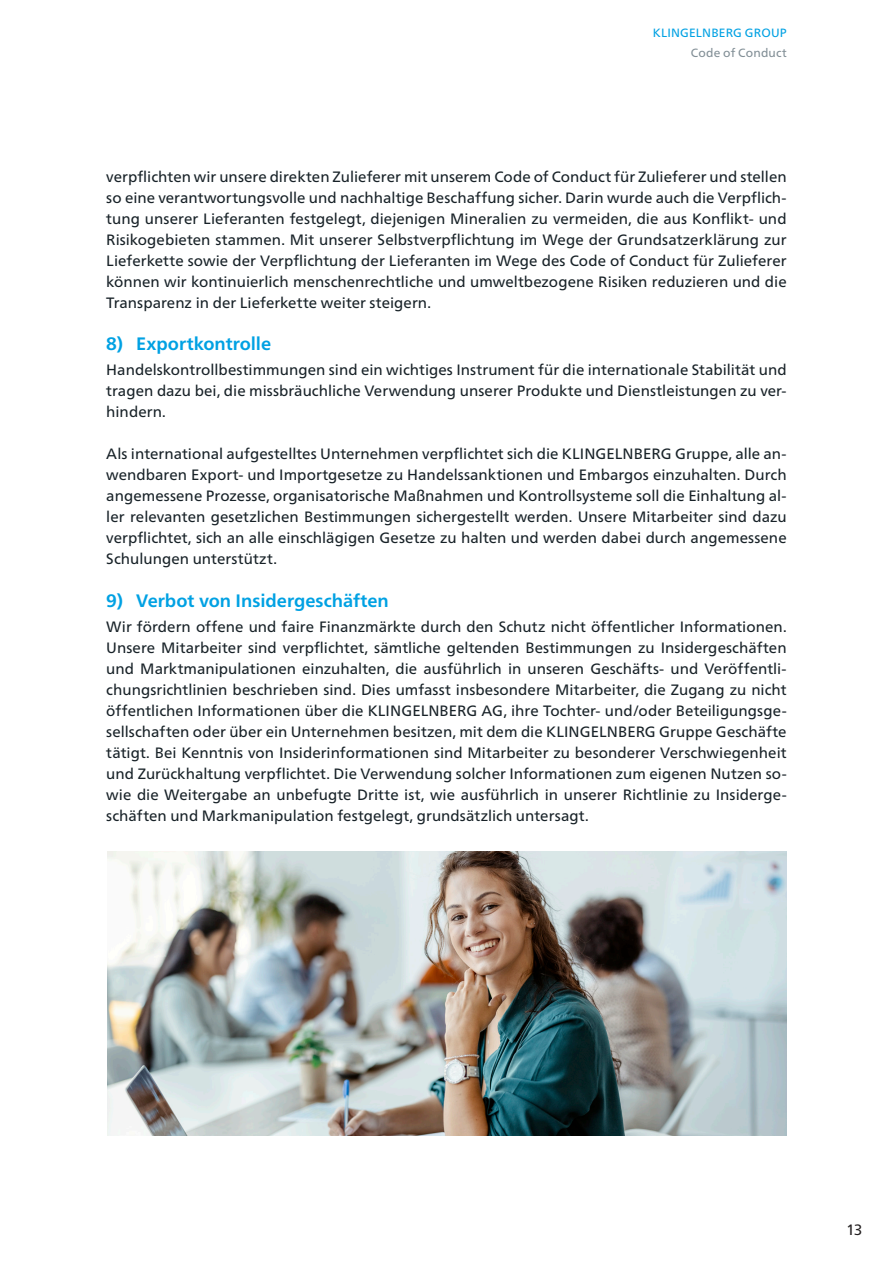
<style>
.page{position:relative;width:893px;height:1263px;background:#fff}
.page>*{position:absolute;margin:0;border:0;box-sizing:border-box;transform-origin:0 0}
.t1{font:700 18px "Frutiger Neue LTW1 G";color:#00a1e3}
.t2{font:15px/21px "Frutiger Neue LTW1 G";letter-spacing:.005em;color:#182228;text-align:justify}
.t3{font:15px "Frutiger Neue LTW1 G";color:#231f20}
.t4{font:12px "Frutiger Neue LTW1 G";letter-spacing:.015em;color:#00a1e3}
.t5{font:12px "Frutiger Neue LTW1 G";letter-spacing:.015em;color:#828f96}
</style>
<div class="page">
<img style="left:107px;top:851px;width:680px;height:284px">
<p class="t4" style="left:653px;top:26px;width:135px">KLINGELNBERG GROUP</p>
<p class="t5" style="left:691px;top:45px;width:97px">Code of Conduct</p>
<p class="t2" style="left:106px;top:166px;width:682px">verpflichten wir unsere direkten Zulieferer mit unserem Code of Conduct für Zulieferer und stellen so eine verantwortungsvolle und nachhaltige Beschaffung sicher. Darin wurde auch die Verpflich&shy;tung unserer Lieferanten festgelegt, diejenigen Mineralien zu vermeiden, die aus Konflikt- und Risikogebieten stammen. Mit unserer Selbstverpflichtung im Wege der Grundsatzerklärung zur Lieferkette sowie der Verpflichtung der Lieferanten im Wege des Code of Conduct für Zulieferer können wir kontinuierlich menschenrechtliche und umweltbezogene Risiken reduzieren und die Transparenz in der Lieferkette weiter steigern.</p>
<p class="t1" style="left:106px;top:333px;width:166px">8) Exportkontrolle</p>
<p class="t2" style="left:106px;top:360px;width:682px">Handelskontrollbestimmungen sind ein wichtiges Instrument für die internationale Stabilität und tragen dazu bei, die missbräuchliche Verwendung unserer Produkte und Dienstleistungen zu ver&shy;hindern.</p>
<p class="t2" style="left:106px;top:444px;width:682px">Als international aufgestelltes Unternehmen verpflichtet sich die KLINGELNBERG Gruppe, alle an&shy;wendbaren Export- und Importgesetze zu Handelssanktionen und Embargos einzuhalten. Durch angemessene Prozesse, organisatorische Maßnahmen und Kontrollsysteme soll die Einhaltung al&shy;ler relevanten gesetzlichen Bestimmungen sichergestellt werden. Unsere Mitarbeiter sind dazu verpflichtet, sich an alle einschlägigen Gesetze zu halten und werden dabei durch angemessene Schulungen unterstützt.</p>
<p class="t1" style="left:106px;top:590px;width:284px">9) Verbot von Insidergeschäften</p>
<p class="t2" style="left:106px;top:616px;width:682px">Wir fördern offene und faire Finanzmärkte durch den Schutz nicht öffentlicher Informationen.<br>Unsere Mitarbeiter sind verpflichtet, sämtliche geltenden Bestimmungen zu Insidergeschäften und Marktmanipulationen einzuhalten, die ausführlich in unseren Geschäfts- und Veröffentli&shy;chungsrichtlinien beschrieben sind. Dies umfasst insbesondere Mitarbeiter, die Zugang zu nicht öffentlichen Informationen über die KLINGELNBERG AG, ihre Tochter- und/oder Beteiligungsge&shy;sellschaften oder über ein Unternehmen besitzen, mit dem die KLINGELNBERG Gruppe Geschäfte tätigt. Bei Kenntnis von Insiderinformationen sind Mitarbeiter zu besonderer Verschwiegenheit und Zurückhaltung verpflichtet. Die Verwendung solcher Informationen zum eigenen Nutzen so&shy;wie die Weitergabe an unbefugte Dritte ist, wie ausführlich in unserer Richtlinie zu Insiderge&shy;schäften und Markmanipulation festgelegt, grundsätzlich untersagt.</p>
<p class="t3" style="left:846px;top:1221px;width:18px">13</p>
</div>
